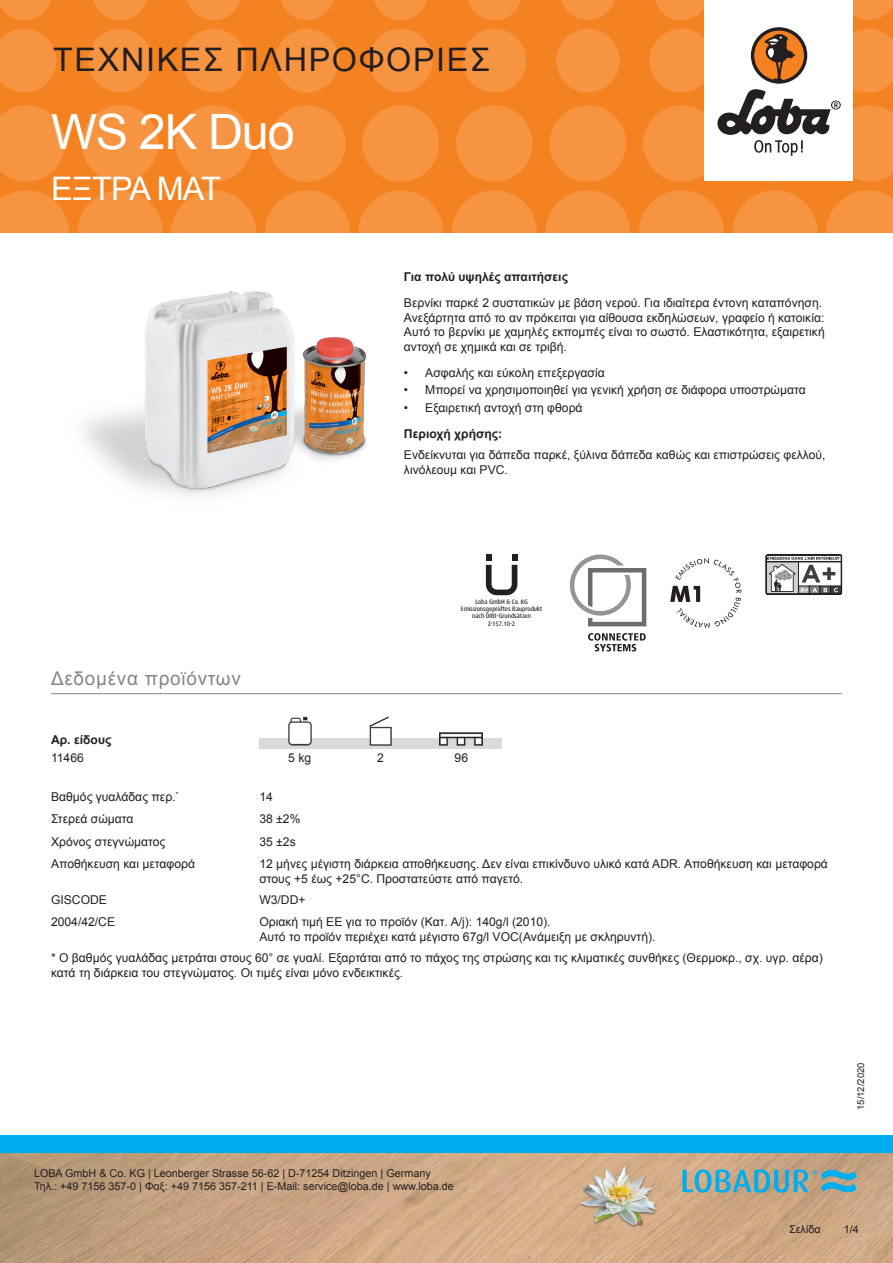
<style>
.page{position:relative;width:893px;height:1263px;background:#fff}
.page>*{position:absolute;margin:0;border:0;box-sizing:border-box;transform-origin:0 0}
.Produktname_Arial{font:48.6px "Arial";letter-spacing:-.025em;color:#fff}
.t1{font:32.4px "Arial";letter-spacing:.05em;color:#231f20}
.t2{font:32.4px "Arial";letter-spacing:-.025em;color:#fff}
.Titel_grau_Arial{font:18.9px "Arial";letter-spacing:.04em;color:#82858b}
.Text_Arial{font:12.15px/14.5px "Arial";color:#231f20}
.Text_Bold_Arial{font:700 12.15px "Arial";color:#231f20}
.Text_zentriert_Arial{font:12.15px "Arial";color:#231f20}
.t3{font:10.8px/12.9px "Arial";color:#231f20}
.t4{font:9.45px "Arial";color:#231f20}
.DIBT{font:500 expanded 6.45px/7.5px "Dax Pro";color:#231f20;text-align:center;scale:.82 1}
</style>
<div class="page">
<div style="left:0;top:0;width:893px;height:233px;background:#f58220"></div>
<svg style="left:0;top:190px;width:69px;height:43px"></svg>
<svg style="left:78px;top:190px;width:85px;height:85px;fill:#f69441"></svg>
<svg style="left:171px;top:190px;width:85px;height:85px;fill:#f69441"></svg>
<svg style="left:265px;top:190px;width:85px;height:85px;fill:#f69441"></svg>
<svg style="left:358px;top:190px;width:85px;height:85px;fill:#f69441"></svg>
<svg style="left:545px;top:190px;width:85px;height:85px;fill:#f69441"></svg>
<svg style="left:452px;top:190px;width:85px;height:85px;fill:#f69441"></svg>
<svg style="left:732px;top:190px;width:85px;height:85px;fill:#f69441"></svg>
<svg style="left:639px;top:190px;width:85px;height:85px;fill:#f69441"></svg>
<svg style="left:826px;top:190px;width:67px;height:43px"></svg>
<svg style="left:0;top:105px;width:65px;height:77px"></svg>
<svg style="left:82px;top:105px;width:76px;height:77px"></svg>
<svg style="left:175px;top:105px;width:77px;height:77px"></svg>
<svg style="left:269px;top:105px;width:76px;height:77px"></svg>
<svg style="left:456px;top:105px;width:77px;height:77px"></svg>
<svg style="left:362px;top:105px;width:77px;height:77px"></svg>
<svg style="left:550px;top:105px;width:76px;height:77px"></svg>
<svg style="left:0;top:29px;width:56px;height:63px"></svg>
<svg style="left:182px;top:29px;width:64px;height:63px"></svg>
<svg style="left:88px;top:29px;width:64px;height:63px"></svg>
<svg style="left:275px;top:29px;width:64px;height:63px"></svg>
<svg style="left:462px;top:29px;width:64px;height:63px"></svg>
<svg style="left:369px;top:29px;width:64px;height:63px"></svg>
<svg style="left:556px;top:29px;width:64px;height:63px"></svg>
<svg style="left:0;top:0;width:51px;height:20px"></svg>
<svg style="left:187px;top:0;width:53px;height:20px"></svg>
<svg style="left:468px;top:0;width:53px;height:20px"></svg>
<svg style="left:655px;top:0;width:49px;height:20px"></svg>
<svg style="left:93px;top:0;width:54px;height:20px"></svg>
<svg style="left:374px;top:0;width:54px;height:20px"></svg>
<svg style="left:281px;top:0;width:53px;height:20px"></svg>
<svg style="left:561px;top:0;width:54px;height:20px"></svg>
<svg style="left:853px;top:0;width:40px;height:20px"></svg>
<img style="left:0;top:1152px;width:893px;height:111px">
<div style="left:0;top:1135px;width:893px;height:17px;background:#00aeef"></div>
<div style="left:704px;top:0;width:149px;height:181px;background:#fff"></div>
<svg style="left:643px;top:29px;width:250px;height:153px"></svg>
<img style="left:578px;top:1161px;width:82px;height:81px">
<svg style="left:682px;top:1169px;width:175px;height:24px;background:#75a8ae"></svg>
<hr style="left:51px;top:693px;width:791px;height:1px;background:#82858b">
<img style="left:288px;top:716px;width:195px;height:22px">
<img style="left:259px;top:738px;width:243px;height:11px">
<img style="left:83px;top:272px;width:284px;height:224px">
<svg style="left:486px;top:554px;width:31px;height:41px"></svg>
<svg style="left:588px;top:633px;width:58px;height:18px"></svg>
<svg style="left:570px;top:554px;width:76px;height:72px"></svg>
<svg style="left:670px;top:558px;width:71px;height:70px"></svg>
<svg style="left:766px;top:555px;width:76px;height:39px"></svg>
<h2 class="t1" style="left:53px;top:38px;width:439px">ΤΕΧΝΙΚΈΣ ΠΛΗΡΟΦΟΡΊ ΕΣ</h2>
<p class="Produktname_Arial" style="left:51px;top:100px;width:245px">WS 2K Duo</p>
<h2 class="t2" style="left:51px;top:167px;width:172px">ΈΞΤΡΑ ΜΑΤ</h2>
<p class="Titel_grau_Arial" style="left:51px;top:666px;width:191px">Δεδομένα προϊόντων</p>
<p class="Text_Bold_Arial" style="left:404px;top:269px;width:166px">Για πολύ υψηλές απαιτήσεις</p>
<p class="Text_Arial" style="left:404px;top:296px;width:422px">Βερνίκι παρκέ 2 συστατικών με βάση νερού. Για ιδιαίτερα έντονη καταπόνηση.<br>Ανεξάρτητα από το αν πρόκειται για αίθουσα εκδηλώσεων, γραφείο ή κατοικία:<br>Αυτό το βερνίκι με χαμηλές εκπομπές είναι το σωστό. Ελαστικότητα, εξαιρετική αντοχή σε χημικά και σε τριβή.</p>
<p class="Text_Arial" style="left:404px;top:365px;width:202px">• Ασφαλής και εύκολη επεξεργασία</p>
<p class="Text_Arial" style="left:404px;top:383px;width:403px">• Μπορεί να χρησιμοποιηθεί για γενική χρήση σε διάφορα υποστρώματα</p>
<p class="Text_Arial" style="left:404px;top:400px;width:180px">• Εξαιρετική αντοχή στη φθορά</p>
<p class="Text_Bold_Arial" style="left:404px;top:425px;width:100px">Περιοχή χρήσης:</p>
<p class="Text_Arial" style="left:404px;top:448px;width:423px">Ενδείκνυται για δάπεδα παρκέ, ξύλινα δάπεδα καθώς και επιστρώσεις φελλού, λινόλεουμ και PVC.</p>
<p class="DIBT" style="left:461px;top:598px;width:101px">Loba GmbH &amp; Co. KG<br>Emissionsgeprüftes Bauprodukt nach DIBt-Grundsätzen<br>Z-157.10-2</p>
<p class="Text_Bold_Arial" style="left:51px;top:732px;width:62px">Αρ. είδους</p>
<p class="Text_Arial" style="left:51px;top:750px;width:34px">11466</p>
<p class="Text_zentriert_Arial" style="left:288px;top:749px;width:24px">5 kg</p>
<p class="Text_zentriert_Arial" style="left:377px;top:749px;width:8px">2</p>
<p class="Text_zentriert_Arial" style="left:455px;top:749px;width:15px">96</p>
<p class="Text_Arial" style="left:51px;top:789px;width:129px">Βαθμός γυαλάδας περ.<sup>*</sup></p>
<p class="Text_Arial" style="left:259px;top:789px;width:15px">14</p>
<p class="Text_Arial" style="left:51px;top:812px;width:84px">Στερεά σώματα</p>
<p class="Text_Arial" style="left:259px;top:812px;width:43px">38 ±2%</p>
<p class="Text_Arial" style="left:51px;top:834px;width:116px">Χρόνος στεγνώματος</p>
<p class="Text_Arial" style="left:259px;top:834px;width:38px">35 ±2s</p>
<p class="Text_Arial" style="left:51px;top:857px;width:146px">Αποθήκευση και μεταφορά</p>
<p class="Text_Arial" style="left:259px;top:857px;width:570px">12 μήνες μέγιστη διάρκεια αποθήκευσης. Δεν είναι επικίνδυνο υλικό κατά ADR. Αποθήκευση και μεταφορά στους +5 έως +25°C. Προστατεύστε από παγετό.</p>
<p class="Text_Arial" style="left:51px;top:893px;width:58px">GISCODE</p>
<p class="Text_Arial" style="left:259px;top:893px;width:48px">W3/DD+</p>
<p class="Text_Arial" style="left:51px;top:915px;width:66px">2004/42/CE</p>
<p class="Text_Arial" style="left:259px;top:915px;width:293px">Οριακή τιμή ΕΕ για το προϊόν (Κατ. Α/j): 140g/l (2010).</p>
<p class="Text_Arial" style="left:259px;top:929px;width:398px">Αυτό το προϊόν περιέχει κατά μέγιστο 67g/l VOC(Ανάμειξη με σκληρυντή).</p>
<p class="Text_Arial" style="left:51px;top:951px;width:773px">* Ο βαθμός γυαλάδας μετράται στους 60° σε γυαλί. Εξαρτάται από το πάχος της στρώσης και τις κλιματικές συνθήκες (Θερμοκρ., σχ. υγρ. αέρα) κατά τη διάρκεια του στεγνώματος. Οι τιμές είναι μόνο ενδεικτικές.</p>
<p class="t3" style="left:34px;top:1167px;width:421px">LOBA GmbH &amp; Co. KG | Leonberger Strasse 56-62 | D-71254 Ditzingen | Germany<br>Τηλ.: +49 7156 357-0 | Φαξ: +49 7156 357-211 | E-Mail: service@loba.de | www.loba.de</p>
<p class="t4" style="left:855px;top:1110px;width:49px;rotate:-90deg">15/12/2020</p>
<p class="t3" style="left:789px;top:1222px;width:33px">Σελίδα</p>
<p class="t3" style="left:844px;top:1222px;width:17px">1/4</p>
</div>
